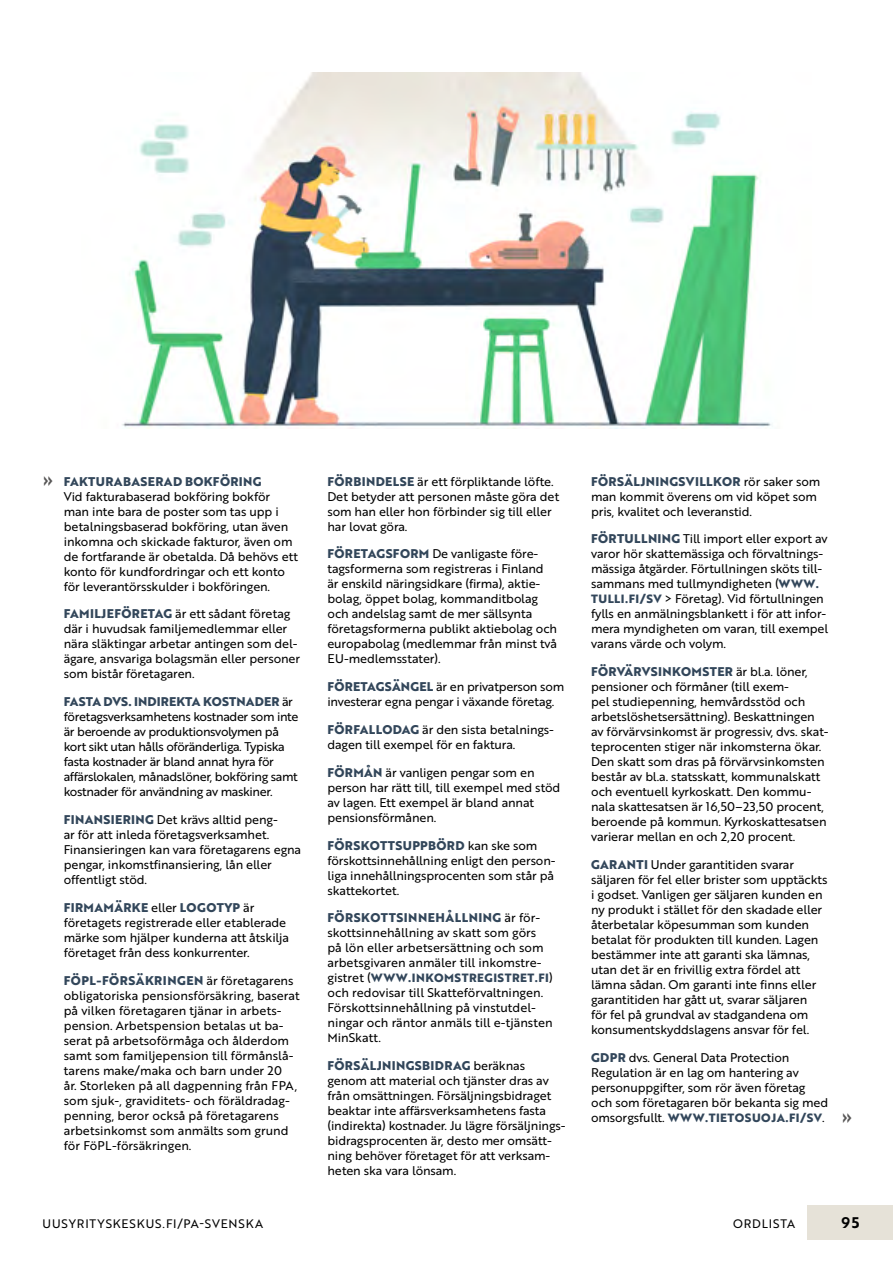
<style>
.page{position:relative;width:893px;height:1263px;background:#fff}
.page>*{position:absolute;margin:0;border:0;box-sizing:border-box;transform-origin:0 0}
.t1{font:700 16.5px "Brother 1816 Extra";color:#575656;scale:.5 1}
.t2{font:15px "Brother 1816 Bold";color:#000}
._3_1__-_LEIPIS__Brother__EI_SIS__EI_TASA_{font:12.3px/15px "Brother 1816 Regular";letter-spacing:-.01em;color:#000}
._3_1__-_LEIPIS__Brother__EI_SIS__EI_TASA_-2{font:12.3px/15px "Brother 1816 Regular";letter-spacing:-.03em;color:#000}
.t3{font:12px "Brother 1816 Regular";letter-spacing:.07em;color:#000}
._3_1__-_LEIPIS__Brother__EI_SIS__EI_TASA_-3{font:700 11.7px "Brother 1816 Extra";letter-spacing:.04em;color:#32465a}
.s1{font-family:"Brother 1816 Extra";font-weight:700;color:#32465a}
.s2{font-family:"Brother 1816 Regular";font-weight:400;font-size:12.3px;color:#000}
.s3{font-family:"Brother 1816 Extra";font-weight:700;font-size:11.7px;color:#32465a}
</style>
<div class="page">
<img style="left:122px;top:73px;width:650px;height:355px">
<div style="left:808px;top:1205px;width:85px;height:34px;background:#e6e2d8"></div>
<h1 class="t1" style="left:44px;top:468px;width:20px">&gt;&gt;</h1>
<p class="_3_1__-_LEIPIS__Brother__EI_SIS__EI_TASA_" style="left:64px;top:473px;width:236px"><span class="s1">FAKTURABASERAD BOKFÖRING<br></span>Vid fakturabaserad bokföring bokför man inte bara de poster som tas upp i betalningsbaserad bokföring, utan även inkomna och skickade fakturor, även om de fortfarande är obetalda. Då behövs ett konto för kundfordringar och ett konto för leverantörsskulder i bokföringen.</p>
<p class="_3_1__-_LEIPIS__Brother__EI_SIS__EI_TASA_" style="left:64px;top:606px;width:238px"><span class="s1">FAMILJEFÖRETAG</span> är ett sådant företag där i huvudsak familjemedlemmar eller nära släktingar arbetar antingen som del&shy;ägare, ansvariga bolagsmän eller personer som bistår företagaren.</p>
<p class="_3_1__-_LEIPIS__Brother__EI_SIS__EI_TASA_-2" style="left:64px;top:694px;width:236px"><span class="s1">FASTA DVS. INDIREKTA KOSTNADER</span> är företagsverksamhetens kostnader som inte är beroende av produktionsvolymen på kort sikt utan hålls oföränderliga. Typiska fasta kostnader är bland annat hyra för affärslokalen, månadslöner, bokföring samt kostnader för användning av maskiner.</p>
<p class="_3_1__-_LEIPIS__Brother__EI_SIS__EI_TASA_" style="left:64px;top:812px;width:239px"><span class="s1">FINANSIERING</span> Det krävs alltid peng-<br>ar för att inleda företagsverksamhet.<br>Finansieringen kan vara företagarens egna pengar, inkomstfinansiering, lån eller offentligt stöd.</p>
<p class="_3_1__-_LEIPIS__Brother__EI_SIS__EI_TASA_" style="left:64px;top:899px;width:227px"><span class="s1">FIRMAMÄRKE</span> eller <span class="s1">LOGOTYP</span> är företagets registrerade eller etablerade märke som hjälper kunderna att åtskilja företaget från dess konkurrenter.</p>
<p class="_3_1__-_LEIPIS__Brother__EI_SIS__EI_TASA_" style="left:64px;top:972px;width:237px"><span class="s1">FÖPL-FÖRSÄKRINGEN</span> är företagarens obligatoriska pensionsförsäkring, baserat på vilken företagaren tjänar in arbets&shy;pension. Arbetspension betalas ut ba&shy;serat på arbetsoförmåga och ålderdom samt som familjepension till förmånslå&shy;tarens make/maka och barn under 20<br>år. Storleken på all dagpenning från FPA, som sjuk-, graviditets- och föräldradag&shy;penning, beror också på företagarens arbetsinkomst som anmälts som grund för FöPL-försäkringen.</p>
<p class="_3_1__-_LEIPIS__Brother__EI_SIS__EI_TASA_" style="left:327px;top:473px;width:233px"><span class="s1">FÖRBINDELSE</span> är ett förpliktande löfte.<br>Det betyder att personen måste göra det som han eller hon förbinder sig till eller har lovat göra.</p>
<p class="_3_1__-_LEIPIS__Brother__EI_SIS__EI_TASA_" style="left:327px;top:546px;width:231px"><span class="s1">FÖRETAGSFORM</span> De vanligaste före&shy;tagsformerna som registreras i Finland är enskild näringsidkare (firma), aktie&shy;bolag, öppet bolag, kommanditbolag och andelslag samt de mer sällsynta företagsformerna publikt aktiebolag och europabolag (medlemmar från minst två EU-medlemsstater).</p>
<p class="_3_1__-_LEIPIS__Brother__EI_SIS__EI_TASA_" style="left:327px;top:679px;width:238px"><span class="s1">FÖRETAGSÄNGEL</span> är en privatperson som investerar egna pengar i växande företag.</p>
<p class="_3_1__-_LEIPIS__Brother__EI_SIS__EI_TASA_" style="left:327px;top:722px;width:228px"><span class="s1">FÖRFALLODAG</span> är den sista betalnings&shy;dagen till exempel för en faktura.</p>
<p class="_3_1__-_LEIPIS__Brother__EI_SIS__EI_TASA_" style="left:327px;top:764px;width:235px"><span class="s1">FÖRMÅN</span> är vanligen pengar som en person har rätt till, till exempel med stöd av lagen. Ett exempel är bland annat pensionsförmånen.</p>
<p class="_3_1__-_LEIPIS__Brother__EI_SIS__EI_TASA_" style="left:327px;top:837px;width:230px"><span class="s1">FÖRSKOTTSUPPBÖRD</span> kan ske som förskottsinnehållning enligt den person&shy;liga innehållningsprocenten som står på skattekortet.</p>
<p class="_3_1__-_LEIPIS__Brother__EI_SIS__EI_TASA_" style="left:327px;top:910px;width:218px"><span class="s1">FÖRSKOTTSINNEHÅLLNING</span> är för&shy;skottsinnehållning av skatt som görs på lön eller arbetsersättning och som arbetsgivaren anmäler till inkomstre-</p>
<p class="_3_1__-_LEIPIS__Brother__EI_SIS__EI_TASA_-3" style="left:327px;top:969px;width:227px"><span class="s2">gistret (</span>WWW.INKOMSTREGISTRET.FI<span class="s2">)</span></p>
<p class="_3_1__-_LEIPIS__Brother__EI_SIS__EI_TASA_" style="left:327px;top:985px;width:227px">och redovisar till Skatteförvaltningen.<br>Förskottsinnehållning på vinstutdel&shy;ningar och räntor anmäls till e-tjänsten MinSkatt.</p>
<p class="_3_1__-_LEIPIS__Brother__EI_SIS__EI_TASA_" style="left:327px;top:1058px;width:240px"><span class="s1">FÖRSÄLJNINGSBIDRAG</span> beräknas genom att material och tjänster dras av från omsättningen. Försäljningsbidraget beaktar inte affärsverksamhetens fasta (indirekta) kostnader. Ju lägre försäljnings&shy;bidragsprocenten är, desto mer omsätt&shy;ning behöver företaget för att verksam&shy;heten ska vara lönsam.</p>
<p class="_3_1__-_LEIPIS__Brother__EI_SIS__EI_TASA_" style="left:591px;top:473px;width:231px"><span class="s1">FÖRSÄLJNINGSVILLKOR</span> rör saker som man kommit överens om vid köpet som pris, kvalitet och leveranstid.</p>
<p class="_3_1__-_LEIPIS__Brother__EI_SIS__EI_TASA_" style="left:591px;top:531px;width:239px"><span class="s1">FÖRTULLNING</span> Till import eller export av varor hör skattemässiga och förvaltnings&shy;mässiga åtgärder. Förtullningen sköts till&shy;sammans med tullmyndigheten (<span class="s3">WWW.<br>TULLI.FI/SV</span> &gt; Företag). Vid förtullningen fylls en anmälningsblankett i för att infor&shy;mera myndigheten om varan, till exempel varans värde och volym.</p>
<p class="_3_1__-_LEIPIS__Brother__EI_SIS__EI_TASA_" style="left:591px;top:664px;width:239px"><span class="s1">FÖRVÄRVSINKOMSTER</span> är bl.a. löner, pensioner och förmåner (till exem-<br>pel studiepenning, hemvårdsstöd och arbetslöshetsersättning). Beskattningen av förvärvsinkomst är progressiv, dvs. skat&shy;teprocenten stiger när inkomsterna ökar.<br>Den skatt som dras på förvärvsinkomsten består av bl.a. statsskatt, kommunalskatt och eventuell kyrkoskatt. Den kommu&shy;nala skattesatsen är 16,50–23,50 procent, beroende på kommun. Kyrkoskattesatsen varierar mellan en och 2,20 procent.</p>
<p class="_3_1__-_LEIPIS__Brother__EI_SIS__EI_TASA_" style="left:591px;top:857px;width:238px"><span class="s1">GARANTI</span> Under garantitiden svarar säljaren för fel eller brister som upptäckts i godset. Vanligen ger säljaren kunden en ny produkt i stället för den skadade eller återbetalar köpesumman som kunden betalat för produkten till kunden. Lagen bestämmer inte att garanti ska lämnas, utan det är en frivillig extra fördel att lämna sådan. Om garanti inte finns eller garantitiden har gått ut, svarar säljaren<br>för fel på grundval av stadgandena om konsumentskyddslagens ansvar för fel.</p>
<p class="_3_1__-_LEIPIS__Brother__EI_SIS__EI_TASA_" style="left:591px;top:1049px;width:239px"><span class="s1">GDPR</span> dvs. General Data Protection Regulation är en lag om hantering av personuppgifter, som rör även företag och som företagaren bör bekanta sig med</p>
<p class="_3_1__-_LEIPIS__Brother__EI_SIS__EI_TASA_-3" style="left:591px;top:1108px;width:235px"><span class="s2">omsorgsfullt.</span> WWW.TIETOSUOJA.FI/SV<span class="s2">.</span></p>
<h1 class="t1" style="left:843px;top:1105px;width:20px">&gt;&gt;</h1>
<p class="t3" style="left:43px;top:1215px;width:222px">UUSYRITYSKESKUS.FI/PA-SVENSKA</p>
<p class="t3" style="left:733px;top:1215px;width:64px">ORDLISTA</p>
<p class="t2" style="left:842px;top:1211px;width:19px">95</p>
</div>
